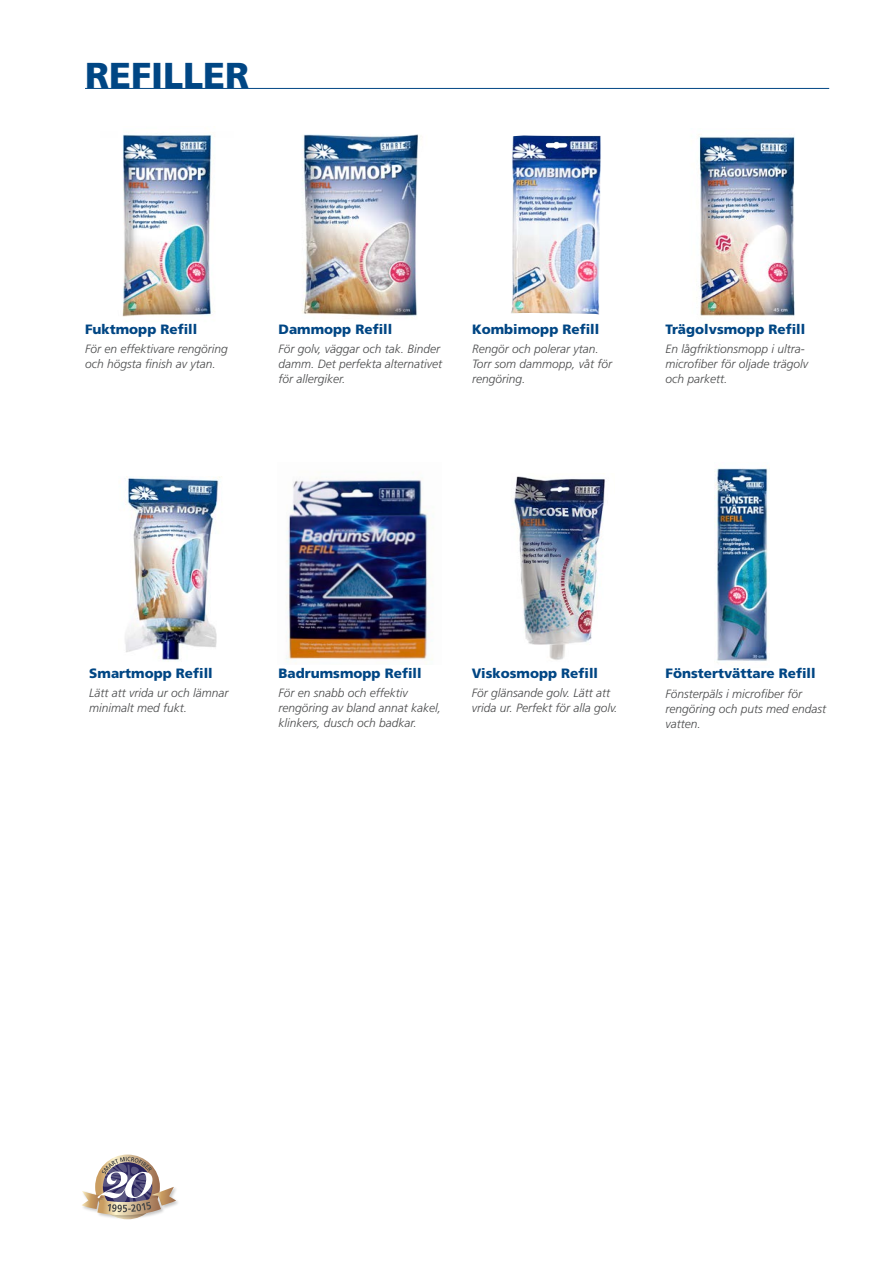
<style>
.page{position:relative;width:893px;height:1263px;background:#fff}
.page>*{position:absolute;margin:0;border:0;box-sizing:border-box;transform-origin:0 0}
.t1{font:900 36px "Frutiger";color:#004684}
.Rubrik_1{font:900 13.5px "Frutiger";color:#004684}
.Brödtext{font:italic 300 12px/15px "Frutiger";color:#4b4c4d}
</style>
<div class="page">
<img style="left:696px;top:134px;width:99px;height:182px">
<img style="left:122px;top:134px;width:93px;height:183px">
<img style="left:302px;top:134px;width:119px;height:184px">
<img style="left:125px;top:477px;width:95px;height:183px">
<img style="left:286px;top:478px;width:147px;height:186px">
<img style="left:513px;top:476px;width:92px;height:184px">
<img style="left:511px;top:135px;width:90px;height:179px">
<hr style="left:85px;top:88px;width:744px;height:1px;background:#004684">
<img style="left:714px;top:468px;width:56px;height:195px">
<svg style="left:82px;top:1157px;width:94px;height:63px"></svg>
<p class="t1" style="left:85px;top:54px;width:166px">REFILLER</p>
<p class="Rubrik_1" style="left:85px;top:321px;width:114px">Fuktmopp Refill</p>
<p class="Brödtext" style="left:85px;top:341px;width:144px">För en effektivare rengöring och högsta finish av ytan.</p>
<p class="Rubrik_1" style="left:279px;top:321px;width:115px">Dammopp Refill</p>
<p class="Brödtext" style="left:279px;top:341px;width:165px">För golv, väggar och tak. Binder damm. Det perfekta alternativet för allergiker.</p>
<p class="Rubrik_1" style="left:472px;top:321px;width:129px">Kombimopp Refill</p>
<p class="Brödtext" style="left:472px;top:341px;width:142px">Rengör och polerar ytan.<br>Torr som dammopp, våt för rengöring.</p>
<p class="Rubrik_1" style="left:665px;top:321px;width:141px">Trägolvsmopp Refill</p>
<p class="Brödtext" style="left:665px;top:342px;width:144px">En lågfriktionsmopp i ultra&shy;microfiber för oljade trägolv och parkett.</p>
<p class="Rubrik_1" style="left:89px;top:665px;width:125px">Smartmopp Refill</p>
<p class="Brödtext" style="left:89px;top:686px;width:141px">Lätt att vrida ur och lämnar minimalt med fukt.</p>
<p class="Rubrik_1" style="left:279px;top:665px;width:144px">Badrumsmopp Refill</p>
<p class="Brödtext" style="left:279px;top:686px;width:164px">För en snabb och effektiv rengöring av bland annat kakel, klinkers, dusch och badkar.</p>
<p class="Rubrik_1" style="left:472px;top:665px;width:128px">Viskosmopp Refill</p>
<p class="Brödtext" style="left:472px;top:686px;width:147px">För glänsande golv. Lätt att vrida ur. Perfekt för alla golv.</p>
<p class="Rubrik_1" style="left:665px;top:665px;width:152px">Fönstertvättare Refill</p>
<p class="Brödtext" style="left:665px;top:686px;width:162px">Fönsterpäls i microfiber för rengöring och puts med endast vatten.</p>
</div>
